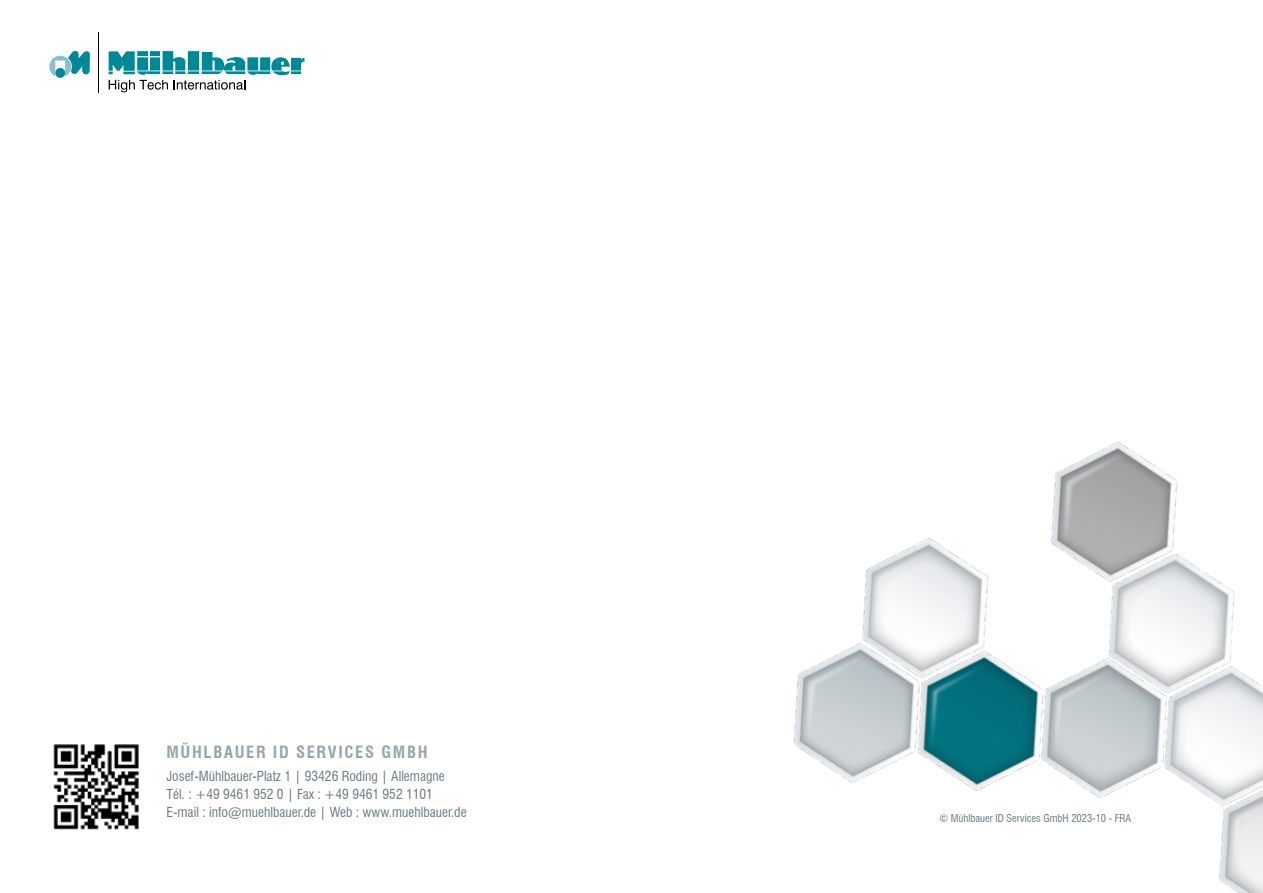
<style>
.page{position:relative;width:1263px;height:893px;background:#fff}
.page>*{position:absolute;margin:0;border:0;box-sizing:border-box;transform-origin:0 0}
.t1{font:700 condensed 16.5px "Swiss 721 BT";letter-spacing:.1em;color:#95a6b0}
.t2{font:condensed 13.5px/18px "Swiss 721 BT";color:#6b7c85}
.t3{font:condensed 10.5px "Swiss 721 BT";color:#6b7c85}
</style>
<div class="page">
<img style="left:793px;top:441px;width:470px;height:452px">
<img style="left:53px;top:744px;width:86px;height:86px">
<svg style="left:49px;top:51px;width:41px;height:25px"></svg>
<div style="left:55px;top:68px;width:10px;height:10px;background:#089;border-radius:50%"></div>
<hr style="left:99px;top:32px;width:1px;height:61px;background:#000">
<svg style="left:109px;top:51px;width:195px;height:41px"></svg>
<p class="t1" style="left:166px;top:742px;width:263px">MÜHLBAUER ID SERVICES GMBH</p>
<p class="t2" style="left:166px;top:767px;width:302px">Josef-Mühlbauer-Platz 1 | 93426 Roding | Allemagne<br>Tél. : +49 9461 952 0 | Fax : +49 9461 952 1101<br>E-mail : info@muehlbauer.de | Web : www.muehlbauer.de</p>
<p class="t3" style="left:939px;top:812px;width:193px">© Mühlbauer ID Services GmbH 2023-10 - FRA</p>
</div>
